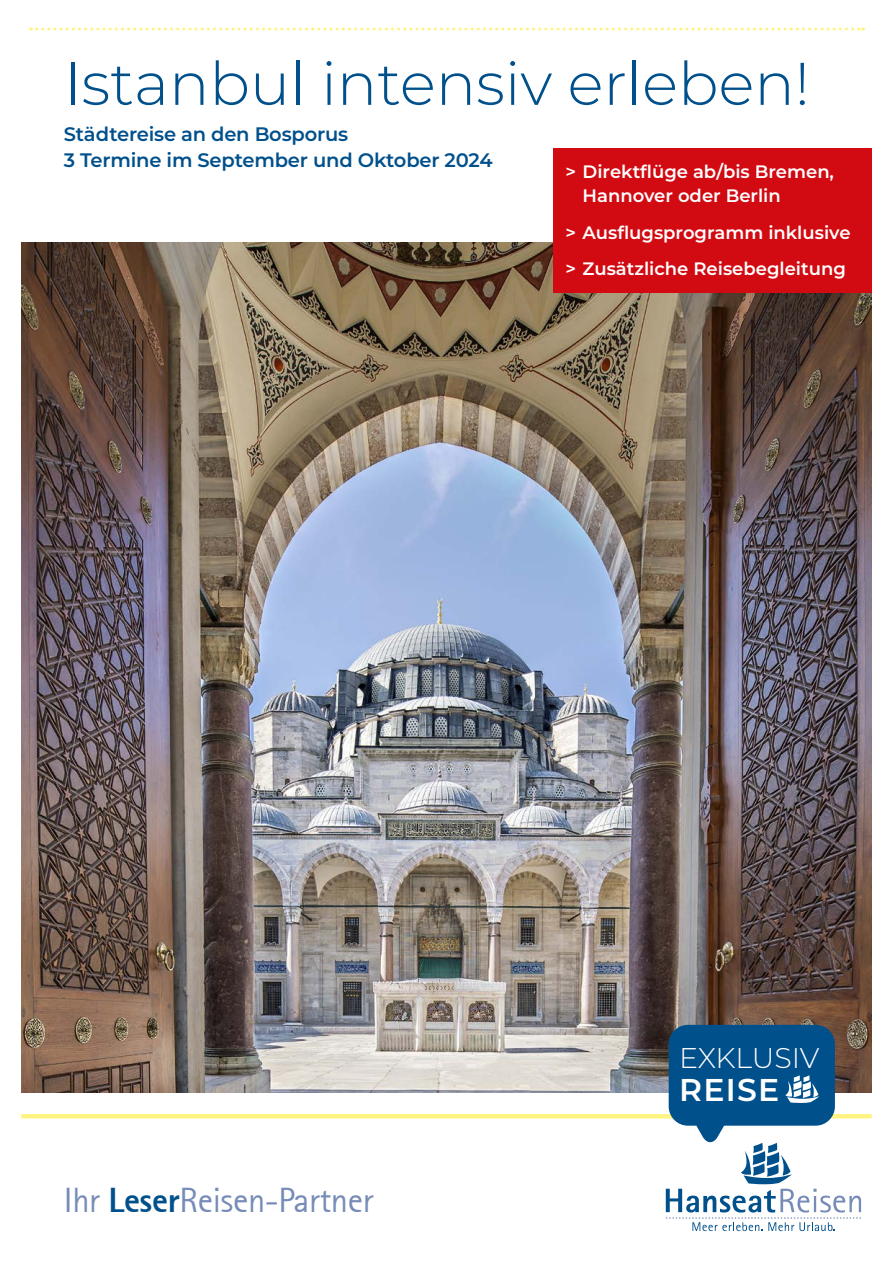
<style>
.page{position:relative;width:893px;height:1263px;background:#fff}
.page>*{position:absolute;margin:0;border:0;box-sizing:border-box;transform-origin:0 0}
.t1{font:300 60px "Montserrat";color:#00508c}
.t2{font:34.5px "Rotis Sans Serif";letter-spacing:-.01em;color:#768bb7}
.t3{font:600 31.5px "Montserrat";letter-spacing:.04em;color:#fff}
.t4{font:300 28.5px "Montserrat";letter-spacing:-.01em;color:#fff}
.t5{font:600 19.5px/25.5px "Montserrat";letter-spacing:-.01em;color:#00508c}
.t6{font:600 18px/24px "Montserrat";color:#fff}
.s1{font-weight:800;color:#00508c}
</style>
<div class="page">
<svg style="left:31px;top:28px;width:832px;height:3px"></svg>
<hr style="left:21px;top:1114px;width:851px;height:4px;background:#fff482">
<img style="left:21px;top:242px;width:851px;height:851px">
<div style="left:553px;top:148px;width:319px;height:144px;background:#d20a11"></div>
<div style="left:669px;top:1025px;width:166px;height:101px;background:#00508c;border-radius:19px"></div>
<svg style="left:666px;top:1111px;width:195px;height:120px"></svg>
<svg style="left:785px;top:1075px;width:34px;height:28px"></svg>
<h1 class="t1" style="left:64px;top:43px;width:747px">Istanbul intensiv erleben!</h1>
<p class="t5" style="left:64px;top:120px;width:430px">Städtereise an den Bosporus<br>3 Termine im September und Oktober 2024</p>
<p class="t6" style="left:583px;top:159px;width:253px;text-indent:-17px">&gt; Direktflüge ab/bis Bremen,<br>Hannover oder Berlin</p>
<p class="t6" style="left:566px;top:213px;width:286px;line-height:36.8px">&gt; Ausflugsprogramm inklusive &gt; Zusätzliche Reisebegleitung</p>
<h2 class="t2" style="left:64px;top:1180px;width:311px">Ihr <span class="s1">Leser</span>Reisen-Partner</h2>
<h3 class="t4" style="left:679px;top:1039px;width:142px">EXKLUSIV</h3>
<h3 class="t3" style="left:679px;top:1068px;width:102px">REISE</h3>
</div>
